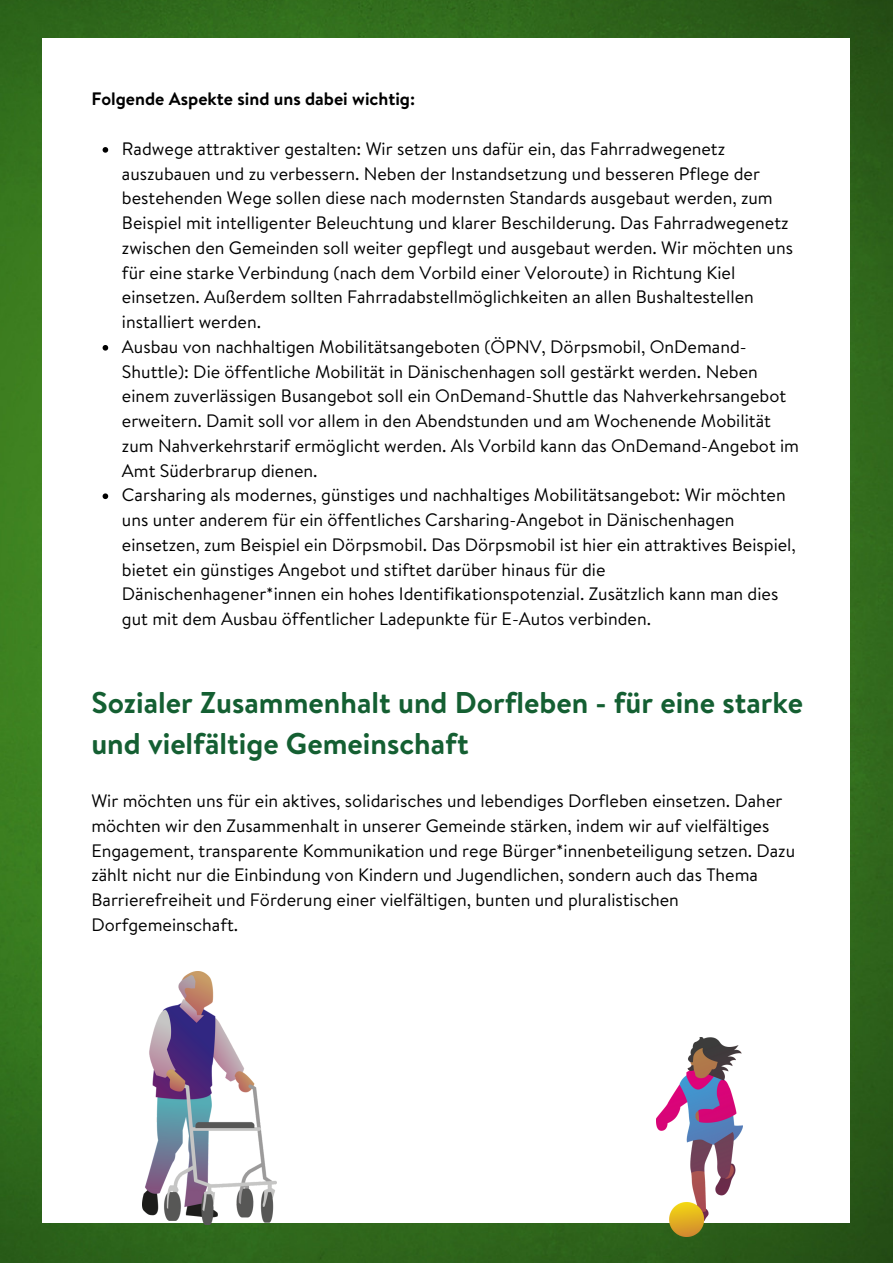
<style>
.page{position:relative;width:893px;height:1264px;background:#fff}
.page>*{position:absolute;margin:0;border:0;box-sizing:border-box;transform-origin:0 0}
.t1{font:700 30px/41.5px "Brandon Text";color:#145f32}
.t2{font:18px/24.8px "Brandon Text";color:#000}
.t3{font:700 18px "Brandon Text";color:#000}
</style>
<div class="page">
<img style="left:0;top:0;width:892px;height:1262px">
<div style="left:42px;top:38px;width:807px;height:1184px;background:#fff"></div>
<svg style="left:103px;top:147px;width:5px;height:6px"></svg>
<svg style="left:103px;top:345px;width:5px;height:5px"></svg>
<svg style="left:103px;top:493px;width:5px;height:6px"></svg>
<img style="left:656px;top:1037px;width:86px;height:199px">
<img style="left:142px;top:971px;width:134px;height:253px">
<p class="t3" style="left:91px;top:86px;width:325px">Folgende Aspekte sind uns dabei wichtig:</p>
<p class="t2" style="left:122px;top:136px;width:678px">Radwege attraktiver gestalten: Wir setzen uns dafür ein, das Fahrradwegenetz auszubauen und zu verbessern. Neben der Instandsetzung und besseren Pflege der bestehenden Wege sollen diese nach modernsten Standards ausgebaut werden, zum Beispiel mit intelligenter Beleuchtung und klarer Beschilderung. Das Fahrradwegenetz zwischen den Gemeinden soll weiter gepflegt und ausgebaut werden. Wir möchten uns für eine starke Verbindung (nach dem Vorbild einer Veloroute) in Richtung Kiel einsetzen. Außerdem sollten Fahrradabstellmöglichkeiten an allen Bushaltestellen installiert werden.<br>Ausbau von nachhaltigen Mobilitätsangeboten (ÖPNV, Dörpsmobil, OnDemand-Shuttle): Die öffentliche Mobilität in Dänischenhagen soll gestärkt werden. Neben einem zuverlässigen Busangebot soll ein OnDemand-Shuttle das Nahverkehrsangebot erweitern. Damit soll vor allem in den Abendstunden und am Wochenende Mobilität zum Nahverkehrstarif ermöglicht werden. Als Vorbild kann das OnDemand-Angebot im Amt Süderbrarup dienen.<br>Carsharing als modernes, günstiges und nachhaltiges Mobilitätsangebot: Wir möchten uns unter anderem für ein öffentliches Carsharing-Angebot in Dänischenhagen einsetzen, zum Beispiel ein Dörpsmobil. Das Dörpsmobil ist hier ein attraktives Beispiel, bietet ein günstiges Angebot und stiftet darüber hinaus für die Dänischenhagener*innen ein hohes Identifikationspotenzial. Zusätzlich kann man dies gut mit dem Ausbau öffentlicher Ladepunkte für E-Autos verbinden.</p>
<h1 class="t1" style="left:91px;top:680px;width:713px">Sozialer Zusammenhalt und Dorfleben - für eine starke und vielfältige Gemeinschaft</h1>
<p class="t2" style="left:91px;top:788px;width:705px">Wir möchten uns für ein aktives, solidarisches und lebendiges Dorfleben einsetzen. Daher möchten wir den Zusammenhalt in unserer Gemeinde stärken, indem wir auf vielfältiges Engagement, transparente Kommunikation und rege Bürger*innenbeteiligung setzen. Dazu zählt nicht nur die Einbindung von Kindern und Jugendlichen, sondern auch das Thema Barrierefreiheit und Förderung einer vielfältigen, bunten und pluralistischen Dorfgemeinschaft.</p>
</div>
